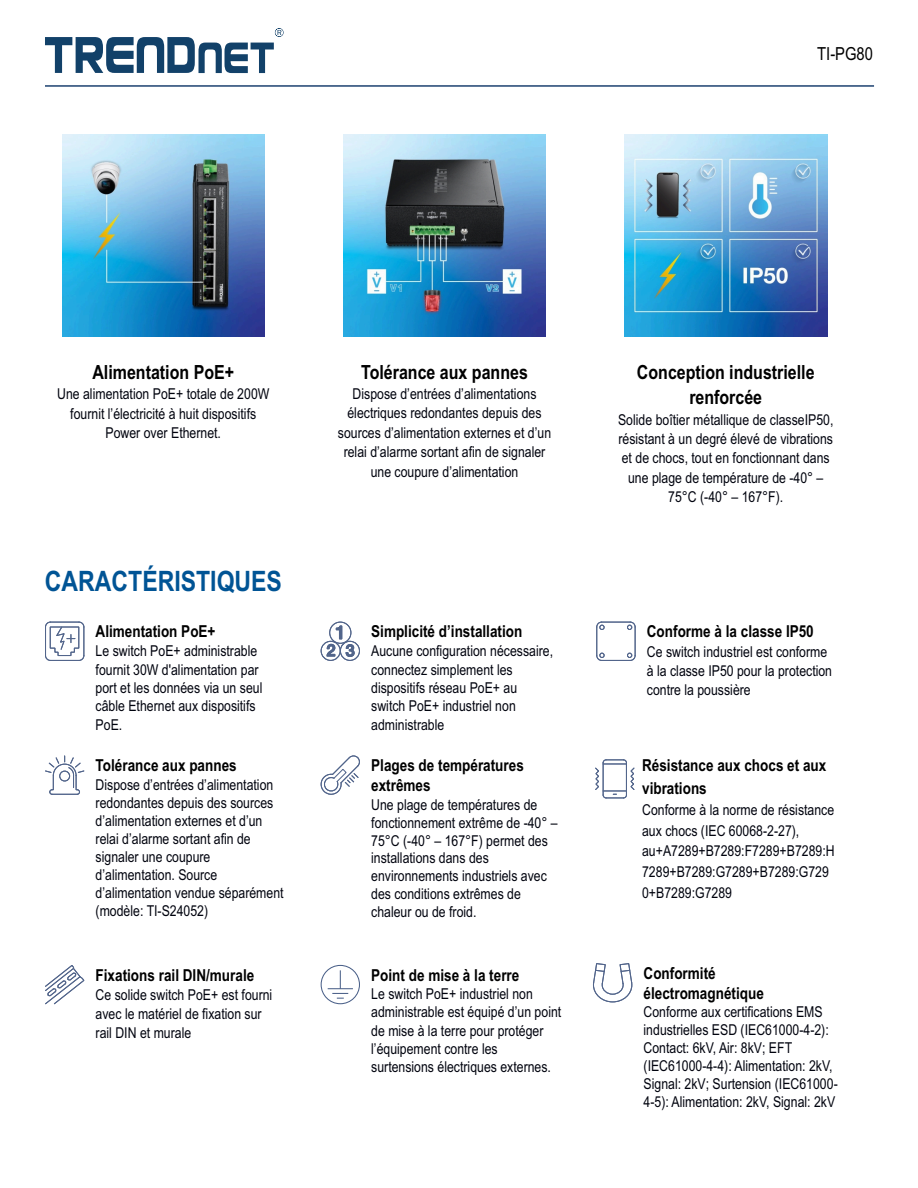
<style>
.page{position:relative;width:918px;height:1188px;background:#fff}
.page>*{position:absolute;margin:0;border:0;box-sizing:border-box;transform-origin:0 0}
.t1{font:700 28.2px "Arial Narrow";color:#005495}
.t2{font:700 19.5px/25.3px "Arial Narrow";color:#000;text-align:center}
.t3{font:18px "Arial Narrow";color:#000}
.t4{font:700 16.5px/20px "Arial Narrow";color:#000}
.t5{font:15px/18px "Arial Narrow";color:#00030e}
</style>
<div class="page">
<img style="left:62px;top:134px;width:203px;height:203px">
<img style="left:343px;top:134px;width:203px;height:203px">
<img style="left:625px;top:134px;width:202px;height:203px">
<svg style="left:45px;top:28px;width:239px;height:45px"></svg>
<hr style="left:45px;top:85px;width:829px;height:2px;background:#32537d">
<svg style="left:45px;top:621px;width:40px;height:40px"></svg>
<div style="left:329px;top:622px;width:22px;height:22px;border:1px solid #52658b;border-radius:50%"></div>
<div style="left:321px;top:641px;width:20px;height:20px;border:1px solid #52658b;border-radius:50%"></div>
<div style="left:340px;top:641px;width:20px;height:20px;border:1px solid #52658b;border-radius:50%"></div>
<svg style="left:327px;top:626px;width:27px;height:31px"></svg>
<svg style="left:596px;top:621px;width:40px;height:40px"></svg>
<svg style="left:45px;top:756px;width:40px;height:39px"></svg>
<svg style="left:320px;top:755px;width:40px;height:40px"></svg>
<svg style="left:595px;top:759px;width:40px;height:40px"></svg>
<svg style="left:593px;top:963px;width:40px;height:40px"></svg>
<svg style="left:45px;top:965px;width:40px;height:40px"></svg>
<div style="left:321px;top:965px;width:39px;height:39px;border:1px solid #485e87;border-radius:50%"></div>
<svg style="left:328px;top:970px;width:25px;height:29px"></svg>
<p class="t3" style="left:817px;top:47px;width:57px">TI-PG80</p>
<h2 class="t2" style="left:92px;top:361px;width:143px">Alimentation PoE+</h2>
<p class="t5" style="left:57px;top:386px;width:214px;line-height:19.4px;text-align:center">Une alimentation PoE+ totale de 200W fournit l’électricité à huit dispositifs<br>Power over Ethernet.</p>
<h1 class="t1" style="left:45px;top:571px;width:239px">CARACTÉRISTIQUES</h1>
<p class="t4" style="left:96px;top:623px;width:121px">Alimentation PoE+</p>
<p class="t5" style="left:96px;top:643px;width:168px;line-height:18.5px">Le switch PoE+ administrable fournit 30W d'alimentation par port et les données via un seul câble Ethernet aux dispositifs<br>PoE.</p>
<p class="t4" style="left:96px;top:757px;width:143px">Tolérance aux pannes</p>
<p class="t5" style="left:96px;top:777px;width:190px">Dispose d’entrées d’alimentation redondantes depuis des sources d’alimentation externes et d’un relai d’alarme sortant afin de signaler une coupure d’alimentation. Source d’alimentation vendue séparément (modèle: TI-S24052)</p>
<p class="t4" style="left:96px;top:967px;width:160px">Fixations rail DIN/murale</p>
<p class="t5" style="left:96px;top:987px;width:178px;line-height:18.9px">Ce solide switch PoE+ est fourni avec le matériel de fixation sur rail DIN et murale</p>
<h2 class="t2" style="left:361px;top:361px;width:168px">Tolérance aux pannes</h2>
<p class="t5" style="left:338px;top:386px;width:215px;line-height:19.4px;text-align:center">Dispose d’entrées d’alimentations électriques redondantes depuis des sources d’alimentation externes et d’un relai d’alarme sortant afin de signaler une coupure d’alimentation</p>
<p class="t4" style="left:371px;top:623px;width:153px">Simplicité d’installation</p>
<p class="t5" style="left:371px;top:643px;width:183px;line-height:18.5px">Aucune configuration nécessaire, connectez simplement les dispositifs réseau PoE+ au switch PoE+ industriel non administrable</p>
<p class="t4" style="left:371px;top:757px;width:154px">Plages de températures extrêmes</p>
<p class="t5" style="left:371px;top:797px;width:188px">Une plage de températures de fonctionnement extrême de -40° –<br>75°C (-40° – 167°F) permet des installations dans des environnements industriels avec des conditions extrêmes de chaleur ou de froid.</p>
<p class="t4" style="left:371px;top:967px;width:150px">Point de mise à la terre</p>
<p class="t5" style="left:371px;top:986px;width:192px">Le switch PoE+ industriel non administrable est équipé d’un point de mise à la terre pour protéger l’équipement contre les surtensions électriques externes.</p>
<h2 class="t2" style="left:637px;top:361px;width:179px">Conception industrielle renforcée</h2>
<p class="t5" style="left:618px;top:411px;width:217px;line-height:19.4px;text-align:center">Solide boîtier métallique de classeIP50, résistant à un degré élevé de vibrations et de chocs, tout en fonctionnant dans une plage de température de -40° – 75°C (-40° – 167°F).</p>
<p class="t4" style="left:647px;top:623px;width:168px">Conforme à la classe IP50</p>
<p class="t5" style="left:647px;top:643px;width:187px;line-height:18.9px">Ce switch industriel est conforme à la classe IP50 pour la protection contre la poussière</p>
<p class="t4" style="left:642px;top:756px;width:186px;line-height:23px">Résistance aux chocs et aux vibrations</p>
<p class="t5" style="left:642px;top:801px;width:194px;line-height:20.7px">Conforme à la norme de résistance aux chocs (IEC 60068-2-27), au+A7289+B7289:F7289+B7289:H<br>7289+B7289:G7289+B7289:G729<br>0+B7289:G7289</p>
<p class="t4" style="left:644px;top:965px;width:122px">Conformité électromagnétique</p>
<p class="t5" style="left:644px;top:1004px;width:196px">Conforme aux certifications EMS industrielles ESD (IEC61000-4-2):<br>Contact: 6kV, Air: 8kV; EFT (IEC61000-4-4): Alimentation: 2kV, Signal: 2kV; Surtension (IEC61000- 4-5): Alimentation: 2kV, Signal: 2kV</p>
</div>
